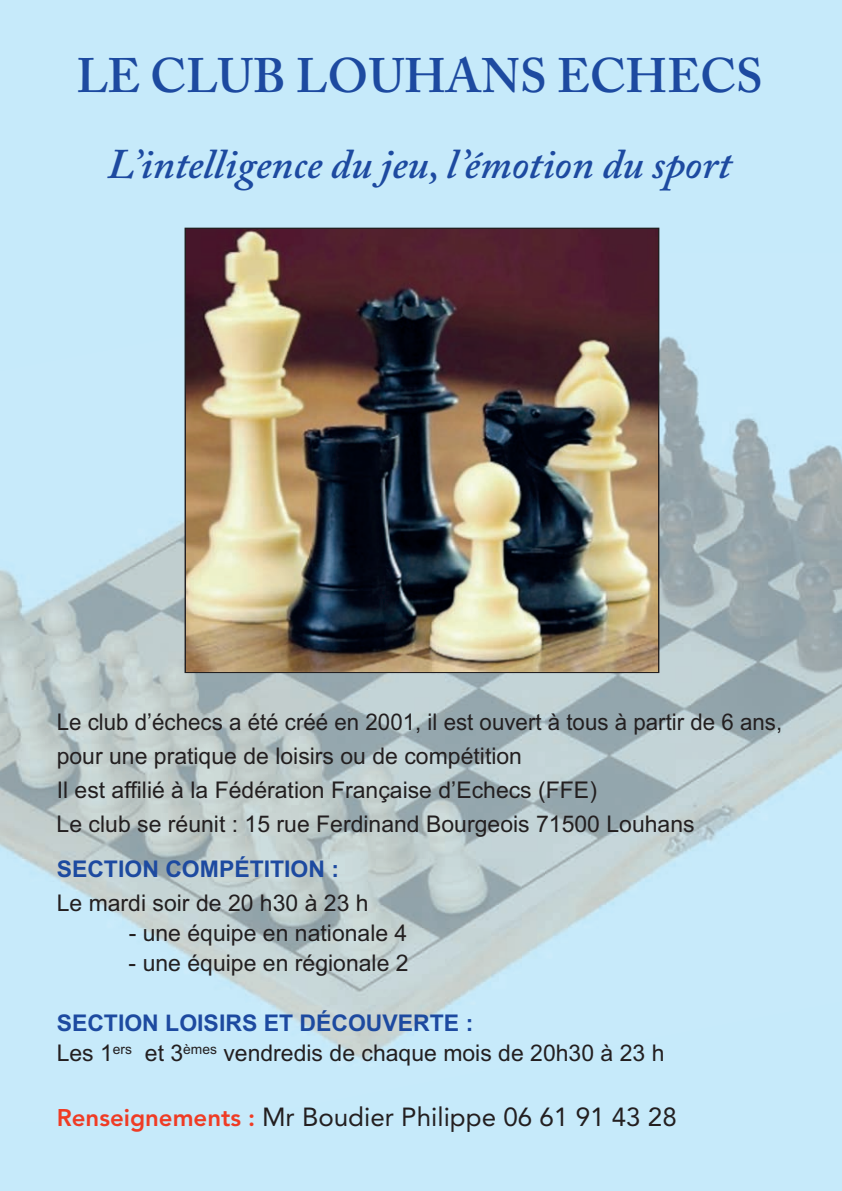
<style>
.page{position:relative;width:842px;height:1191px;background:#c6eafa}
.page>*{position:absolute;margin:0;border:0;box-sizing:border-box;transform-origin:0 0}
.t1{font:600 48px "Adobe Caslon Pro";color:#1d4aa0}
.t2{font:italic 600 42px "Adobe Caslon Pro";color:#1d4aa0}
.t3{font:26px "Avenir";color:#231f20}
.t4{font:23px/34px "Arial";color:#231f20}
.t5{font:700 23px "Arial";color:#1d4aa0}
.s1{font-weight:700;color:#1d4aa0}
.s2{font-weight:800;font-size:24px;color:#ef3c25}
</style>
<div class="page">
<img style="left:0;top:253px;width:842px;height:807px">
<img style="left:187px;top:230px;width:470px;height:441px">
<h1 class="t1" style="left:76px;top:58px;width:688px">LE CLUB LOUHANS ECHECS</h1>
<h2 class="t2" style="left:108px;top:149px;width:625px">L’intelligence du jeu, l’émotion du sport</h2>
<p class="t4" style="left:57px;top:705px;width:727px">Le club d’échecs a été créé en 2001, il est ouvert à tous à partir de 6 ans, pour une pratique de loisirs ou de compétition<br>Il est affilié à la Fédération Française d’Echecs (FFE)<br>Le club se réunit : 15 rue Ferdinand Bourgeois 71500 Louhans</p>
<p class="t5" style="left:57px;top:855px;width:284px">SECTION COMPéTITION :</p>
<p class="t4" style="left:57px;top:885px;width:313px">Le mardi soir de 20 h30 à 23 h</p>
<p class="t4" style="left:129px;top:915px;width:280px">- une équipe en nationale 4</p>
<p class="t4" style="left:129px;top:945px;width:282px">- une équipe en régionale 2</p>
<p class="t4" style="left:57px;top:1007px;width:609px;line-height:30px"><span class="s1">SECTION LOISIRS ET DéCOUVERTE :<br></span>Les 1<sup>ers</sup> et 3<sup>èmes</sup> vendredis de chaque mois de 20h30 à 23 h</p>
<p class="t3" style="left:57px;top:1096px;width:622px"><span class="s2">Renseignements :</span> Mr Boudier Philippe 06 61 91 43 28</p>
</div>
